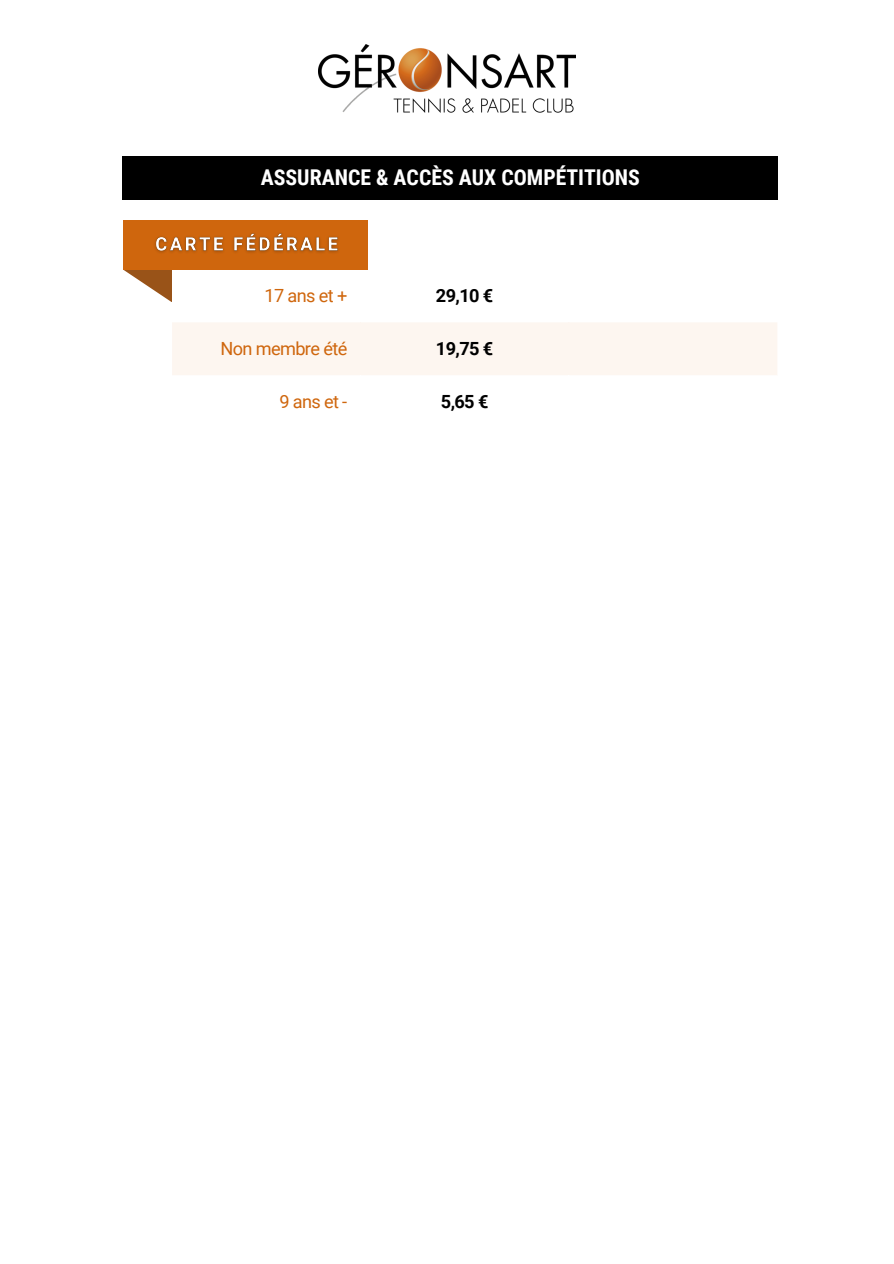
<style>
.page{position:relative;width:894px;height:1264px;background:#fff}
.page>*{position:absolute;margin:0;border:0;box-sizing:border-box;transform-origin:0 0}
.t1{font:700 21.75px "Roboto Condensed";color:#fff}
.t2{font:18.15px "Roboto";letter-spacing:-.035em;color:#cf660d}
.t3{font:700 18.15px "Roboto";letter-spacing:-.035em;color:#000}
</style>
<div class="page">
<div style="left:122px;top:156px;width:655px;height:44px;background:#000"></div>
<svg style="left:124px;top:265px;width:653px;height:110px"></svg>
<div style="left:123px;top:220px;width:244px;height:50px;background:#cf660d"></div>
<div style="left:124px;top:302px;width:48px;height:18px;background:#fff"></div>
<img style="left:318px;top:45px;width:257px;height:68px">
<img style="left:155px;top:233px;width:183px;height:20px">
<p class="t1" style="left:261px;top:165px;width:380px">ASSURANCE &amp; ACCÈS AUX COMPÉTITIONS</p>
<p class="t2" style="left:264px;top:285px;width:84px">17 ans et +</p>
<p class="t3" style="left:436px;top:285px;width:59px">29,10 €</p>
<p class="t2" style="left:220px;top:338px;width:128px">Non membre été</p>
<p class="t3" style="left:436px;top:338px;width:59px">19,75 €</p>
<p class="t2" style="left:279px;top:391px;width:69px">9anset-</p>
<p class="t3" style="left:441px;top:391px;width:49px">5,65 €</p>
</div>
